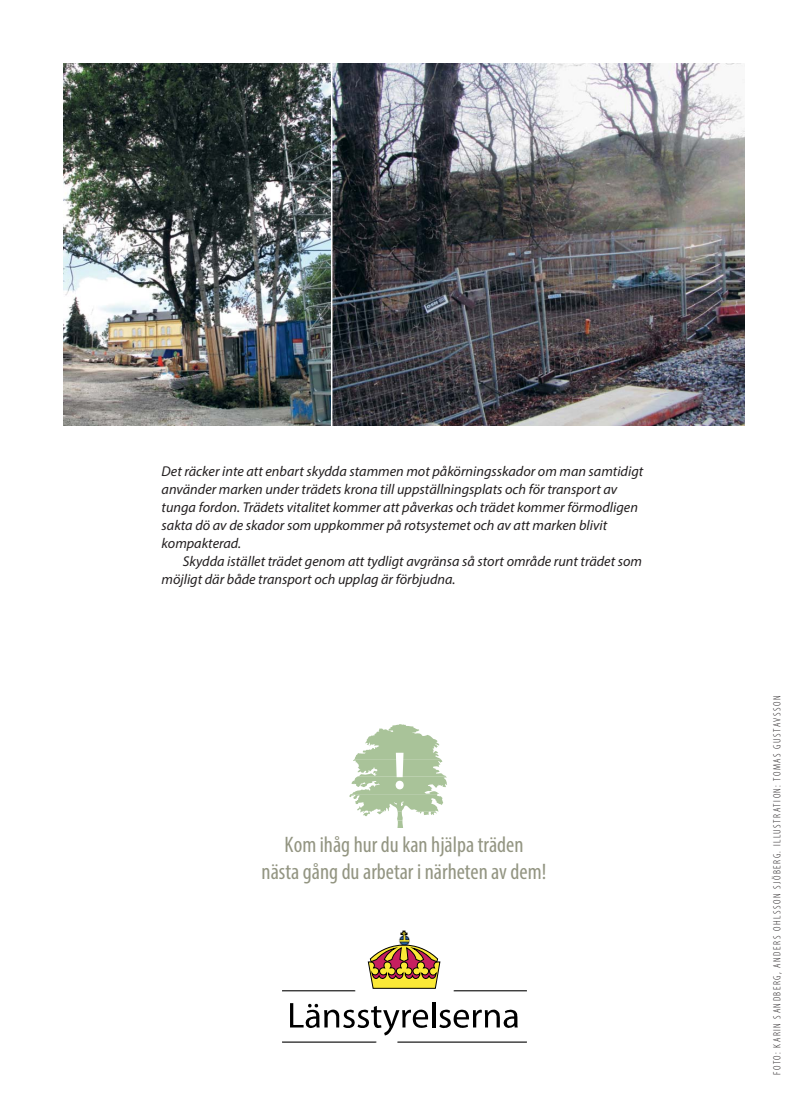
<style>
.page{position:relative;width:808px;height:1106px;background:#fff}
.page>*{position:absolute;margin:0;border:0;box-sizing:border-box;transform-origin:0 0}
.t1{font:700 condensed 53.7px "Myriad Pro";color:#fff}
.t2{font:condensed 22.5px/27px "Myriad Pro";color:#939582;text-align:center}
.t3{font:italic 14.25px/18px "Myriad Pro";color:#231f20}
.t4{font:300 condensed 10.5px "Myriad Pro";letter-spacing:.145em;color:#231f20}
</style>
<div class="page">
<svg style="left:349px;top:724px;width:98px;height:103px"></svg>
<svg style="left:290px;top:1003px;width:138px;height:32px"></svg>
<hr style="left:432px;top:1001px;width:3px;height:26px;background:#000">
<svg style="left:439px;top:1009px;width:79px;height:20px"></svg>
<hr style="left:282px;top:990px;width:73px;height:1px;background:#000">
<hr style="left:454px;top:990px;width:72px;height:1px;background:#000">
<hr style="left:398px;top:1041px;width:128px;height:1px;background:#000">
<hr style="left:282px;top:1041px;width:94px;height:1px;background:#000">
<svg style="left:368px;top:930px;width:72px;height:58px"></svg>
<img style="left:64px;top:64px;width:267px;height:361px">
<img style="left:332px;top:64px;width:412px;height:361px">
<p class="t3" style="left:162px;top:463px;width:483px">Det räcker inte att enbart skydda stammen mot påkörningsskador om man samtidigt använder marken under trädets krona till uppställningsplats och för transport av tunga fordon. Trädets vitalitet kommer att påverkas och trädet kommer förmodligen sakta dö av de skador som uppkommer på rotsystemet och av att marken blivit kompakterad.</p>
<p class="t3" style="left:162px;top:553px;width:482px;text-indent:21px">Skydda istället trädet genom att tydligt avgränsa så stort område runt trädet som möjligt där både transport och upplag är förbjudna.</p>
<h1 class="t1" style="left:393px;top:739px;width:14px">!</h1>
<h2 class="t2" style="left:262px;top:833px;width:286px">Kom ihåg hur du kan hjälpa träden<br>nästa gång du arbetar i närheten av dem!</h2>
<p class="t4" style="left:770px;top:1074px;width:380px;rotate:-90deg">FOTO: KARIN SANDBERG, ANDERS OHLSSON SJÖBERG. ILLUSTRATION: TOMAS GUSTAVSSON</p>
</div>
